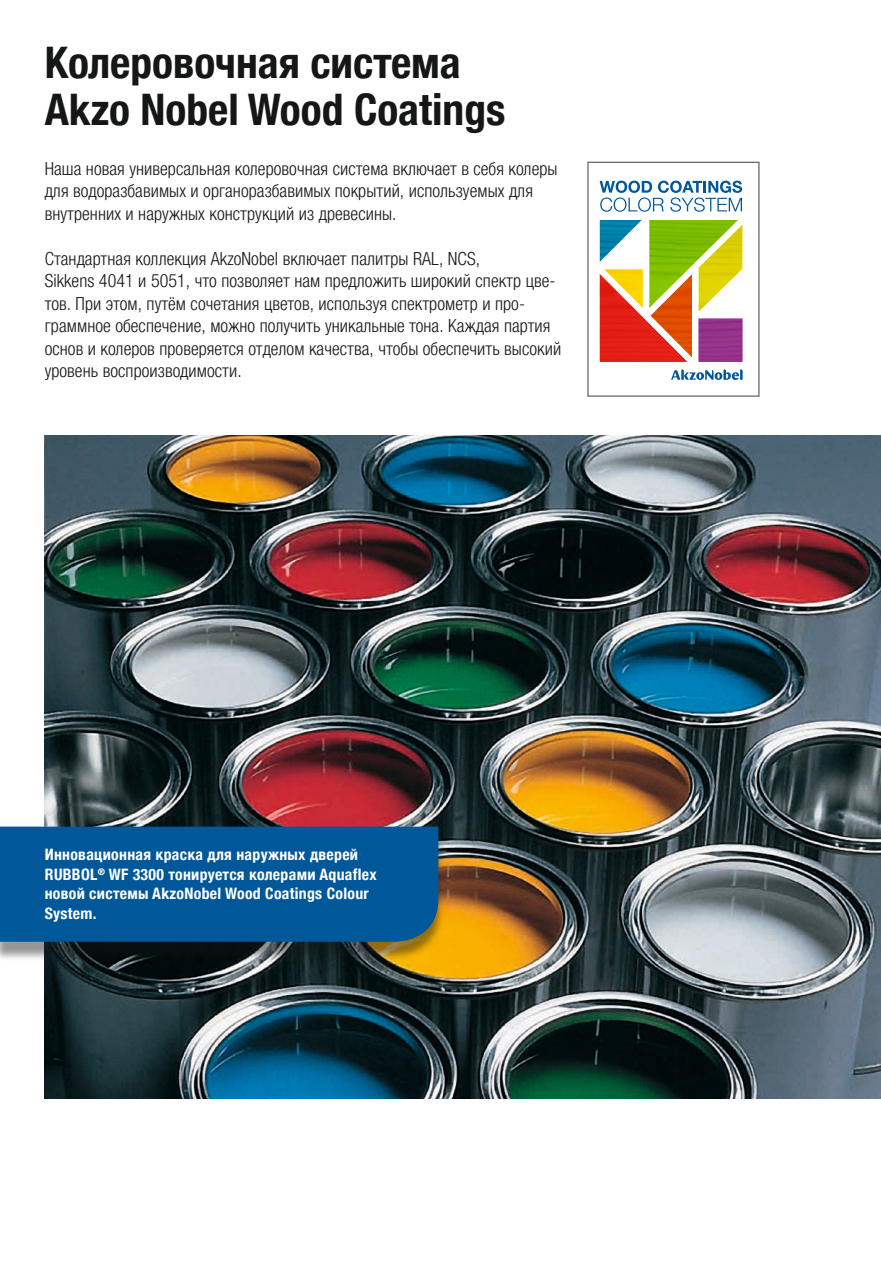
<style>
.page{position:relative;width:881px;height:1263px;background:#fff}
.page>*{position:absolute;margin:0;border:0;box-sizing:border-box;transform-origin:0 0}
.t1{font:700 condensed 43.5px/46.5px "Helvetica Neue LTW1 G";color:#151616}
.t2{font:300 condensed 18px/22.5px "Helvetica Neue LTW1 G";letter-spacing:.005em;color:#151616}
.t3{font:700 condensed 15.75px/19.5px "Helvetica Neue LTW1 G";letter-spacing:.02em;color:#fff}
</style>
<div class="page">
<img style="left:45px;top:435px;width:835px;height:663px">
<div style="left:0;top:832px;width:445px;height:130px;background:#151616;opacity:.45"></div>
<div style="left:0;top:827px;width:438px;height:115px;background:#005799"></div>
<svg style="left:599px;top:180px;width:144px;height:200px"></svg>
<div style="left:587px;top:162px;width:172px;height:235px;border:1px solid #686868"></div>
<h1 class="t1" style="left:45px;top:40px;width:462px">Колеровочная система<br>Akzo Nobel Wood Coatings</h1>
<p class="t2" style="left:45px;top:157px;width:514px">Наша новая универсальная колеровочная система включает в себя колеры для водоразбавимых и органоразбавимых покрытий, используемых для внутренних и наружных конструкций из древесины.</p>
<p class="t2" style="left:45px;top:247px;width:518px">Стандартная коллекция AkzoNobel включает палитры RAL, NCS,<br>Sikkens 4041 и 5051, что позволяет нам предложить широкий спектр цве&shy;тов. При этом, путём сочетания цветов, используя спектрометр и про&shy;граммное обеспечение, можно получить уникальные тона. Каждая партия основ и колеров проверяется отделом качества, чтобы обеспечить высокий уровень воспроизводимости.</p>
<p class="t3" style="left:45px;top:845px;width:333px">Инновационная краска для наружных дверей RUBBOL<sup>®</sup> WF 3300 тонируется колерами Aquaflex новой системы AkzoNobel Wood Coatings Colour System.</p>
</div>
